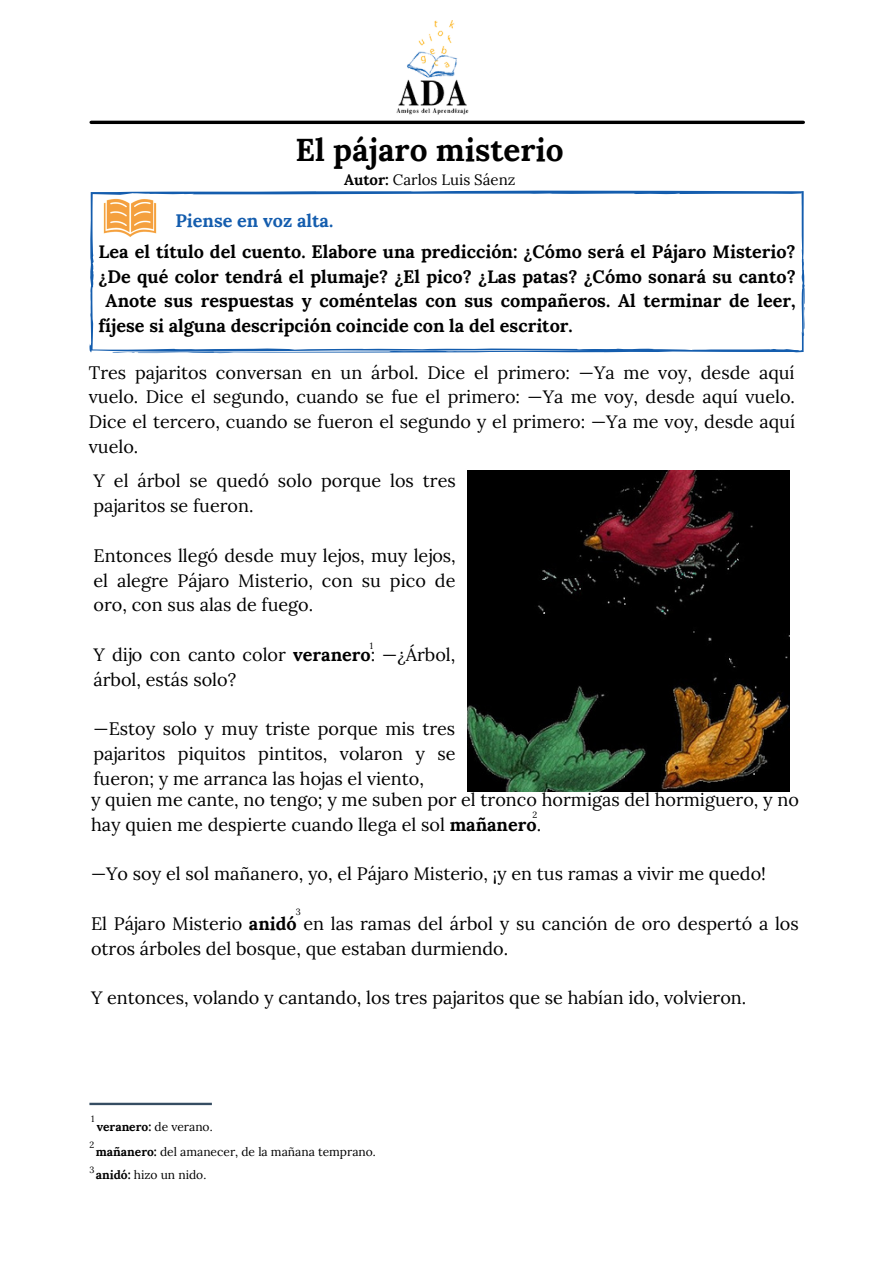
<style>
.page{position:relative;width:894px;height:1264px;background:#fff}
.page>*{position:absolute;margin:0;border:0;box-sizing:border-box;transform-origin:0 0}
.t1{font:700 31.5px "Lora";color:#000}
.t2{font:18px/24.8px "Lora";color:#000}
.t3{font:700 18px "Lora";color:#000}
.t4{font:700 18px "Lora";color:#145dae}
.t5{font:15px "Lora";color:#000}
.t6{font:12px "Lora";color:#000}
.t7{font:700 12px "Lora";color:#000}
.t8{font:9px "Lora";color:#000}
.s1{font-weight:700}
.s2{font-weight:400}
</style>
<div class="page">
<img style="left:396px;top:20px;width:72px;height:101px">
<svg style="left:89px;top:190px;width:715px;height:164px"></svg>
<img style="left:99px;top:190px;width:63px;height:59px">
<img style="left:467px;top:470px;width:322px;height:321px">
<hr style="left:91px;top:121px;width:712px;height:3px;background:#000">
<svg style="left:89px;top:1102px;width:123px;height:3px"></svg>
<p class="t1" style="left:295px;top:129px;width:270px">El pájaro misterio</p>
<p class="t4" style="left:175px;top:209px;width:159px">Piense en voz alta.</p>
<p class="t5" style="left:344px;top:170px;width:173px"><span class="s1">Autor:</span> Carlos Luis Sáenz</p>
<p class="t3" style="left:99px;top:240px;width:698px">Lea el título del cuento. Elabore una predicción: ¿Cómo será el Pájaro Misterio?</p>
<p class="t3" style="left:99px;top:264px;width:698px">¿De qué color tendrá el plumaje? ¿El pico? ¿Las patas? ¿Cómo sonará su canto?</p>
<p class="t3" style="left:106px;top:289px;width:691px">Anote sus respuestas y coméntelas con sus compañeros. Al terminar de leer,</p>
<p class="t3" style="left:99px;top:314px;width:475px">fíjese si alguna descripción coincide con la del escritor.</p>
<p class="t2" style="left:89px;top:359px;width:707px;text-align:justify">Tres pajaritos conversan en un árbol. Dice el primero: —Ya me voy, desde aquí vuelo. Dice el segundo, cuando se fue el primero: —Ya me voy, desde aquí vuelo.<br>Dice el tercero, cuando se fueron el segundo y el primero: —Ya me voy, desde aquí vuelo.</p>
<p class="t2" style="left:93px;top:468px;width:364px">Y el árbol se quedó solo porque los tres pajaritos se fueron.</p>
<p class="t2" style="left:93px;top:543px;width:363px;text-align:justify">Entonces llegó desde muy lejos, muy lejos, el alegre Pájaro Misterio, con su pico de oro, con sus alas de fuego.</p>
<p class="t2" style="left:93px;top:642px;width:363px">Y dijo con canto color <span class="s1">veranero</span>: —¿Árbol, árbol, estás solo?</p>
<p class="t2" style="left:93px;top:716px;width:363px;text-align:justify">—Estoy solo y muy triste porque mis tres pajaritos piquitos pintitos, volaron y se fueron; y me arranca las hojas el viento,</p>
<p class="t8" style="left:369px;top:640px;width:5px">1</p>
<p class="t2" style="left:91px;top:787px;width:709px">y quien me cante, no tengo; y me suben por el tronco hormigas del hormiguero, y no hay quien me despierte cuando llega el sol <span class="s1">mañanero</span>.</p>
<p class="t2" style="left:91px;top:861px;width:676px">—Yo soy el sol mañanero, yo, el Pájaro Misterio, ¡y en tus ramas a vivir me quedo!</p>
<p class="t2" style="left:91px;top:911px;width:709px">El Pájaro Misterio <span class="s1">anidó</span> en las ramas del árbol y su canción de oro despertó a los otros árboles del bosque, que estaban durmiendo.</p>
<p class="t2" style="left:91px;top:985px;width:656px">Y entonces, volando y cantando, los tres pajaritos que se habían ido, volvieron.</p>
<p class="t8" style="left:532px;top:809px;width:6px">2</p>
<p class="t8" style="left:296px;top:906px;width:7px">3</p>
<p class="t8" style="left:91px;top:1112px;width:5px">1</p>
<p class="t7" style="left:97px;top:1118px;width:117px">veranero: <span class="s2">de verano.</span></p>
<p class="t8" style="left:89px;top:1139px;width:6px">2</p>
<p class="t8" style="left:89px;top:1163px;width:7px">3</p>
<p class="t6" style="left:96px;top:1143px;width:281px"><span class="s1">mañanero:</span> del amanecer, de la mañana temprano.</p>
<p class="t6" style="left:96px;top:1166px;width:112px"><span class="s1">anidó:</span> hizo un nido.</p>
</div>
